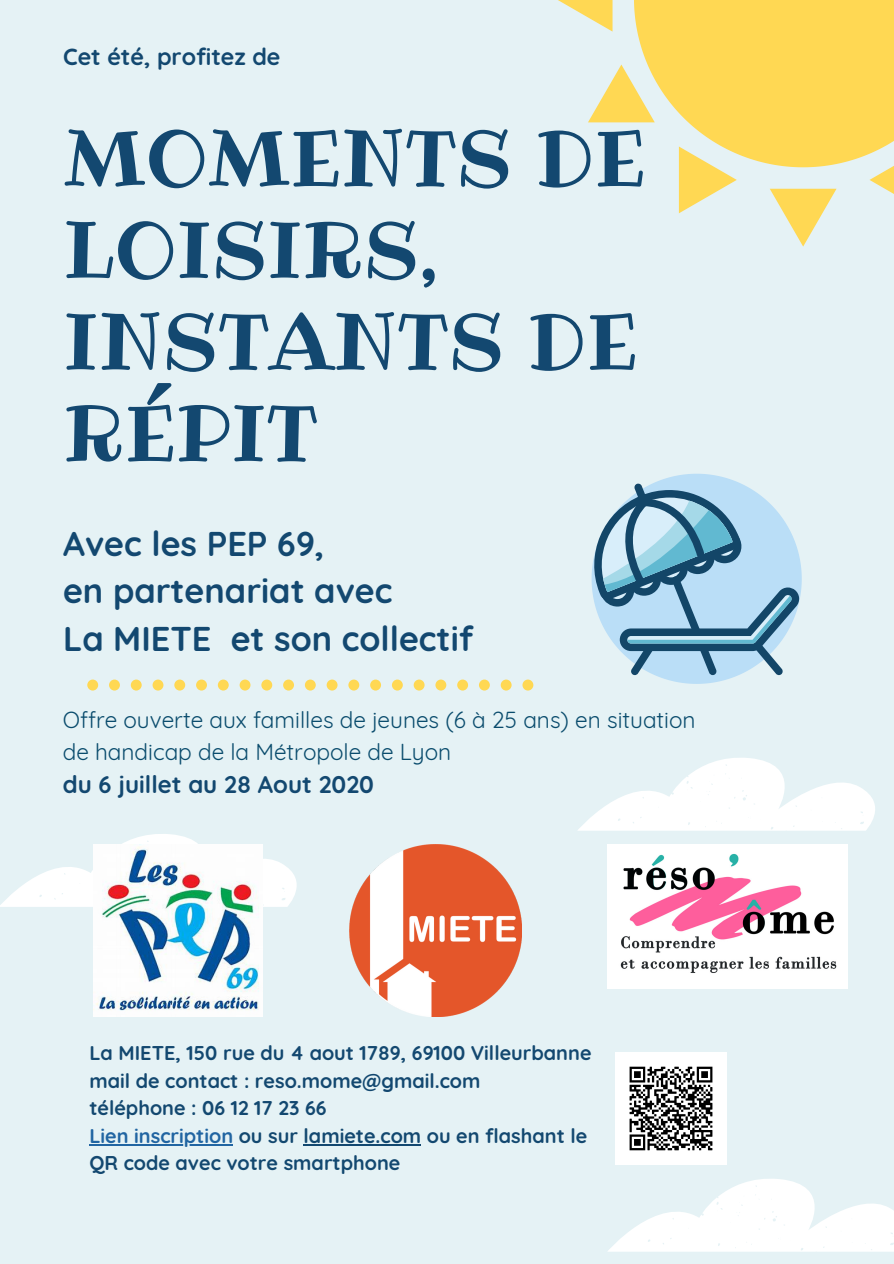
<style>
.page{position:relative;width:894px;height:1264px;background:#fff}
.page>*{position:absolute;margin:0;border:0;box-sizing:border-box;transform-origin:0 0}
.t1{font:77.85px/91.7px "Ribeye";color:#134870}
.t2{font:700 34.2px/47.7px "Quicksand";color:#134870}
.t3{font:700 24px "Quicksand";color:#134870}
.t4{font:700 23.4px "Quicksand";color:#134870}
.t5{font:22.65px/31.2px "Quicksand";color:#0a4c6d}
.t6{font:700 19.8px/27.6px "Quicksand";color:#134870}
.s1{color:#2165a2}
</style>
<div class="page">
<div style="left:0;top:0;width:893px;height:1263px;background:#e5f2f5"></div>
<svg style="left:591px;top:473px;width:210px;height:211px"></svg>
<svg style="left:578px;top:758px;width:297px;height:72px"></svg>
<svg style="left:558px;top:0;width:335px;height:246px"></svg>
<svg style="left:0;top:834px;width:297px;height:72px"></svg>
<svg style="left:608px;top:1179px;width:285px;height:72px"></svg>
<img style="left:94px;top:844px;width:169px;height:172px">
<img style="left:349px;top:844px;width:172px;height:172px">
<svg style="left:87px;top:679px;width:446px;height:11px"></svg>
<img style="left:607px;top:844px;width:240px;height:145px">
<img style="left:615px;top:1052px;width:111px;height:112px">
<hr style="left:89px;top:1143px;width:144px;height:2px;background:#2165a2">
<hr style="left:303px;top:1143px;width:118px;height:2px;background:#134870">
<p class="t4" style="left:63px;top:42px;width:219px">Cet été, profitez de</p>
<h1 class="t1" style="left:63px;top:112px;width:583px">MOMENTS DE<br>LOISIRS,<br>INSTANTS DE<br>RÉPIT</h1>
<h2 class="t2" style="left:63px;top:519px;width:411px">Avec les PEP 69,<br>en partenariat avec<br>La MIETE et son collectif</h2>
<p class="t5" style="left:63px;top:704px;width:634px">Offre ouverte aux familles de jeunes (6 à 25 ans) en situation de handicap de la Métropole de Lyon</p>
<p class="t3" style="left:63px;top:768px;width:312px">du 6 juillet au 28 Aout 2020</p>
<p class="t6" style="left:89px;top:1038px;width:503px">La MIETE, 150 rue du 4 aout 1789, 69100 Villeurbanne mail de contact : reso.mome@gmail.com<br>téléphone : 06 12 17 23 66<br><span class="s1">Lien inscription</span> ou sur lamiete.com ou en flashant le QR code avec votre smartphone</p>
</div>
